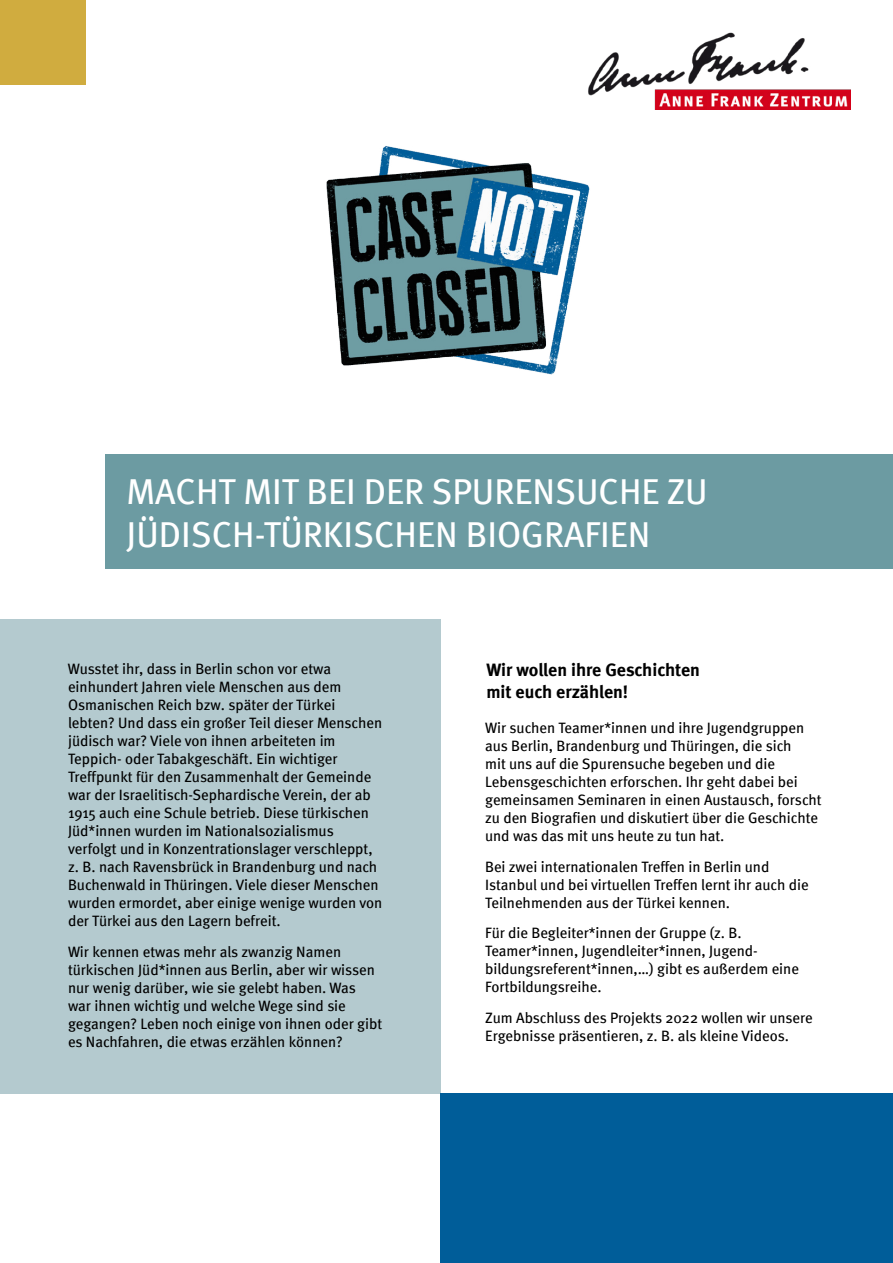
<style>
.page{position:relative;width:893px;height:1263px;background:#fff}
.page>*{position:absolute;margin:0;border:0;box-sizing:border-box;transform-origin:0 0}
.t1{font:36px/43.2px "Meta Book CE";color:#fff}
.t2{font:700 18px/21.6px "Meta Book CE";color:#000}
.Fliesstext{font:15px/18px "Meta Book CE";color:#000}
</style>
<div class="page">
<div style="left:0;top:0;width:85px;height:85px;background:#d0ac3f"></div>
<div style="left:0;top:619px;width:441px;height:475px;background:#b4cacf"></div>
<img style="left:588px;top:32px;width:262px;height:78px">
<img style="left:326px;top:146px;width:264px;height:229px">
<div style="left:105px;top:454px;width:788px;height:115px;background:#6c9ba2"></div>
<div style="left:441px;top:1094px;width:452px;height:169px;background:#005d99"></div>
<h1 class="t1" style="left:126px;top:470px;width:583px">MACHT MIT BEI DER SPURENSUCHE ZU<br>JÜDISCH-TÜRKISCHEN BIOGRAFIEN</h1>
<p class="Fliesstext" style="left:68px;top:660px;width:316px">Wusstet ihr, dass in Berlin schon vor etwa einhundert Jahren viele Menschen aus dem Osmanischen Reich bzw. später der Türkei lebten? Und dass ein großer Teil dieser Menschen jüdisch war? Viele von ihnen arbeiteten im Teppich- oder Tabakgeschäft. Ein wichtiger Treffpunkt für den Zusammenhalt der Gemeinde war der Israelitisch-Sephardische Verein, der ab 1915 auch eine Schule betrieb. Diese türkischen Jüd*innen wurden im Nationalsozialismus verfolgt und in Konzentrationslager verschleppt, z. B. nach Ravensbrück in Brandenburg und nach Buchenwald in Thüringen. Viele dieser Menschen wurden ermordet, aber einige wenige wurden von der Türkei aus den Lagern befreit.</p>
<p class="Fliesstext" style="left:68px;top:942px;width:316px">Wir kennen etwas mehr als zwanzig Namen türkischen Jüd*innen aus Berlin, aber wir wissen nur wenig darüber, wie sie gelebt haben. Was war ihnen wichtig und welche Wege sind sie gegangen? Leben noch einige von ihnen oder gibt es Nachfahren, die etwas erzählen können?</p>
<h2 class="t2" style="left:486px;top:659px;width:215px">Wir wollen ihre Geschichten mit euch erzählen!</h2>
<p class="Fliesstext" style="left:485px;top:718px;width:338px">Wir suchen Teamer*innen und ihre Jugendgruppen aus Berlin, Brandenburg und Thüringen, die sich<br>mit uns auf die Spurensuche begeben und die Lebensgeschichten erforschen. Ihr geht dabei bei gemeinsamen Seminaren in einen Austausch, forscht zu den Biografien und diskutiert über die Geschichte und was das mit uns heute zu tun hat.</p>
<p class="Fliesstext" style="left:485px;top:857px;width:325px">Bei zwei internationalen Treffen in Berlin und<br>Istanbul und bei virtuellen Treffen lernt ihr auch die<br>Teilnehmenden aus der Türkei kennen.</p>
<p class="Fliesstext" style="left:485px;top:924px;width:315px">Für die Begleiter*innen der Gruppe (z. B.<br>Teamer*innen, Jugendleiter*innen, Jugend&shy;bildungsreferent*innen,…) gibt es außerdem eine Fortbildungsreihe.</p>
<p class="Fliesstext" style="left:485px;top:1009px;width:329px">Zum Abschluss des Projekts 2022 wollen wir unsere<br>Ergebnisse präsentieren, z. B. als kleine Videos.</p>
</div>
